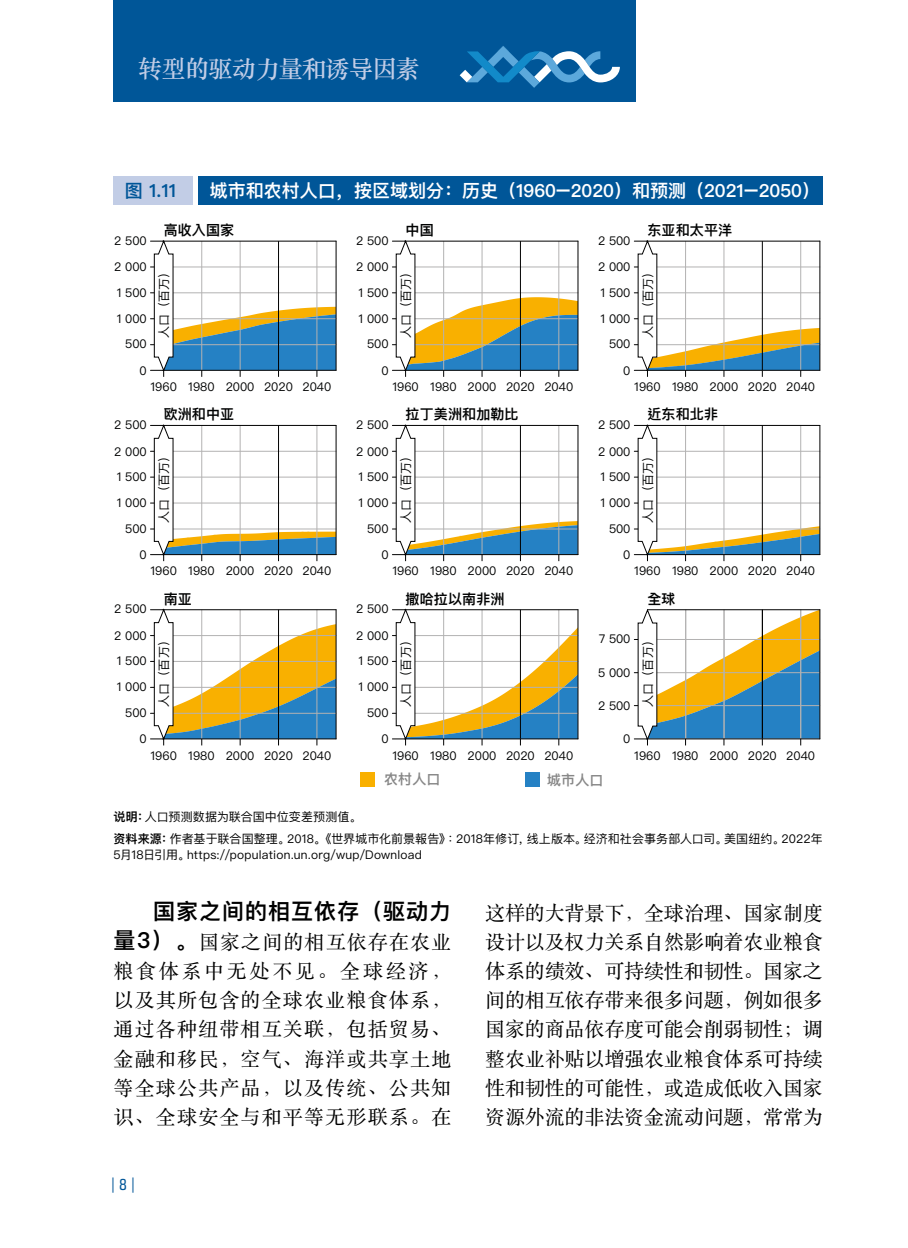
<style>
.page{position:relative;width:908px;height:1248px;background:#fff}
.page>*{position:absolute;margin:0;border:0;box-sizing:border-box;transform-origin:0 0}
.t1{font:24px "ST Songti SC Bold";letter-spacing:-.025em;color:#c2cde6}
.t2{font:600 22px "Ping Fang SC";letter-spacing:.045em;color:#000}
.t3{font:20px/29px "ST Songti SC Regular";letter-spacing:.025em;color:#000;text-align:justify}
.t4{font:600 18px "Ping Fang SC";color:#fff}
.t5{font:600 18px "Ping Fang SC";color:#005698}
.t6{font:condensed 16px "Exo 2";color:#005698}
.t7{font:600 14px "Ping Fang HK";letter-spacing:.01em;color:#010202}
.t8{font:600 14px "Ping Fang HK";letter-spacing:.01em;color:#878787}
.t9{font:12px "Ping Fang HK";color:#010202}
.t10{font:12px/21.6px "Ping Fang SC";letter-spacing:.01em;color:#000}
.s1{font-weight:600}
.s2{font-family:"Ping Fang SC";font-weight:600;font-size:22px}
</style>
<div class="page">
<div style="left:113px;top:0;width:523px;height:102px;background:#005698"></div>
<svg style="left:459px;top:46px;width:160px;height:42px"></svg>
<div style="left:199px;top:176px;width:623px;height:28px;background:#005698"></div>
<div style="left:113px;top:176px;width:80px;height:28px;background:#c2cde6"></div>
<div style="left:525px;top:772px;width:14px;height:14px;background:#2581c4"></div>
<div style="left:360px;top:772px;width:14px;height:14px;background:#f9b000"></div>
<hr style="left:577px;top:609px;width:1px;height:129px;background:#000">
<hr style="left:819px;top:241px;width:1px;height:129px;background:#000">
<hr style="left:577px;top:425px;width:1px;height:129px;background:#000">
<hr style="left:819px;top:425px;width:1px;height:129px;background:#000">
<hr style="left:819px;top:609px;width:1px;height:129px;background:#000">
<hr style="left:577px;top:241px;width:1px;height:129px;background:#000">
<svg style="left:150px;top:240px;width:186px;height:137px"></svg>
<svg style="left:392px;top:240px;width:185px;height:137px"></svg>
<svg style="left:634px;top:240px;width:185px;height:137px"></svg>
<svg style="left:150px;top:608px;width:186px;height:137px"></svg>
<svg style="left:392px;top:608px;width:185px;height:137px"></svg>
<svg style="left:150px;top:424px;width:186px;height:137px"></svg>
<svg style="left:392px;top:424px;width:185px;height:137px"></svg>
<svg style="left:634px;top:424px;width:185px;height:137px"></svg>
<svg style="left:634px;top:609px;width:185px;height:136px"></svg>
<h1 class="t1" style="left:138px;top:53px;width:283px">转型的驱动力量和诱导因素</h1>
<h3 class="t5" style="left:125px;top:179px;width:53px">图 1.11</h3>
<h3 class="t4" style="left:210px;top:179px;width:611px">城市和农村人口，按区域划分：历史（1960–2020）和预测（2021–2050）</h3>
<p class="t9" style="left:114px;top:233px;width:34px">2 500</p>
<p class="t7" style="left:164px;top:221px;width:72px">高收入国家</p>
<p class="t9" style="left:356px;top:233px;width:34px">2 500</p>
<p class="t7" style="left:405px;top:221px;width:30px">中国</p>
<p class="t9" style="left:598px;top:233px;width:34px">2 500</p>
<p class="t7" style="left:647px;top:221px;width:86px">东亚和太平洋</p>
<p class="t9" style="left:114px;top:259px;width:34px">2 000</p>
<p class="t9" style="left:356px;top:259px;width:34px">2 000</p>
<p class="t9" style="left:598px;top:259px;width:34px">2 000</p>
<p class="t9" style="left:117px;top:285px;width:31px">1 500</p>
<p class="t9" style="left:117px;top:311px;width:31px">1 000</p>
<p class="t9" style="left:125px;top:336px;width:23px">500</p>
<p class="t9" style="left:156px;top:338px;width:74px;rotate:-90deg">人口（百万）</p>
<p class="t9" style="left:398px;top:338px;width:74px;rotate:-90deg">人口（百万）</p>
<p class="t9" style="left:640px;top:338px;width:74px;rotate:-90deg">人口（百万）</p>
<p class="t9" style="left:358px;top:285px;width:31px">1 500</p>
<p class="t9" style="left:600px;top:285px;width:31px">1 500</p>
<p class="t9" style="left:358px;top:311px;width:31px">1 000</p>
<p class="t9" style="left:600px;top:311px;width:31px">1 000</p>
<p class="t9" style="left:367px;top:336px;width:23px">500</p>
<p class="t9" style="left:608px;top:336px;width:23px">500</p>
<p class="t9" style="left:139px;top:363px;width:9px">0</p>
<p class="t9" style="left:381px;top:363px;width:9px">0</p>
<p class="t9" style="left:623px;top:363px;width:9px">0</p>
<p class="t9" style="left:150px;top:379px;width:182px">1960 1980 2000 2020 2040</p>
<p class="t9" style="left:392px;top:379px;width:182px">1960 1980 2000 2020 2040</p>
<p class="t9" style="left:634px;top:379px;width:182px">1960 1980 2000 2020 2040</p>
<p class="t9" style="left:114px;top:417px;width:34px">2 500</p>
<p class="t7" style="left:164px;top:405px;width:72px">欧洲和中亚</p>
<p class="t9" style="left:356px;top:417px;width:34px">2 500</p>
<p class="t7" style="left:405px;top:405px;width:114px">拉丁美洲和加勒比</p>
<p class="t9" style="left:598px;top:417px;width:34px">2 500</p>
<p class="t7" style="left:647px;top:405px;width:72px">近东和北非</p>
<p class="t9" style="left:114px;top:444px;width:34px">2 000</p>
<p class="t9" style="left:356px;top:444px;width:34px">2 000</p>
<p class="t9" style="left:598px;top:444px;width:34px">2 000</p>
<p class="t9" style="left:117px;top:469px;width:31px">1 500</p>
<p class="t9" style="left:117px;top:495px;width:31px">1 000</p>
<p class="t9" style="left:125px;top:521px;width:23px">500</p>
<p class="t9" style="left:156px;top:522px;width:74px;rotate:-90deg">人口（百万）</p>
<p class="t9" style="left:398px;top:522px;width:74px;rotate:-90deg">人口（百万）</p>
<p class="t9" style="left:640px;top:522px;width:74px;rotate:-90deg">人口（百万）</p>
<p class="t9" style="left:358px;top:469px;width:31px">1 500</p>
<p class="t9" style="left:600px;top:469px;width:31px">1 500</p>
<p class="t9" style="left:358px;top:495px;width:31px">1 000</p>
<p class="t9" style="left:600px;top:495px;width:31px">1 000</p>
<p class="t9" style="left:367px;top:521px;width:23px">500</p>
<p class="t9" style="left:608px;top:521px;width:23px">500</p>
<p class="t9" style="left:139px;top:547px;width:9px">0</p>
<p class="t9" style="left:381px;top:547px;width:9px">0</p>
<p class="t9" style="left:623px;top:547px;width:9px">0</p>
<p class="t9" style="left:150px;top:563px;width:182px">1960 1980 2000 2020 2040</p>
<p class="t9" style="left:392px;top:563px;width:182px">1960 1980 2000 2020 2040</p>
<p class="t9" style="left:114px;top:601px;width:34px">2 500</p>
<p class="t7" style="left:164px;top:590px;width:30px">南亚</p>
<p class="t9" style="left:356px;top:601px;width:34px">2 500</p>
<p class="t7" style="left:405px;top:590px;width:100px">撒哈拉以南非洲</p>
<p class="t9" style="left:114px;top:628px;width:34px">2 000</p>
<p class="t9" style="left:356px;top:628px;width:34px">2 000</p>
<p class="t9" style="left:117px;top:653px;width:31px">1 500</p>
<p class="t9" style="left:117px;top:679px;width:31px">1 000</p>
<p class="t9" style="left:125px;top:705px;width:23px">500</p>
<p class="t9" style="left:156px;top:707px;width:74px;rotate:-90deg">人口（百万）</p>
<p class="t9" style="left:398px;top:707px;width:74px;rotate:-90deg">人口（百万）</p>
<p class="t9" style="left:358px;top:653px;width:31px">1 500</p>
<p class="t9" style="left:358px;top:679px;width:31px">1 000</p>
<p class="t9" style="left:367px;top:705px;width:23px">500</p>
<p class="t9" style="left:139px;top:731px;width:9px">0</p>
<p class="t9" style="left:381px;top:731px;width:9px">0</p>
<p class="t9" style="left:634px;top:563px;width:182px">1960 1980 2000 2020 2040</p>
<p class="t9" style="left:598px;top:631px;width:33px">7 500</p>
<p class="t9" style="left:598px;top:665px;width:34px">5 000</p>
<p class="t9" style="left:598px;top:698px;width:34px">2 500</p>
<p class="t9" style="left:623px;top:731px;width:9px">0</p>
<p class="t7" style="left:647px;top:590px;width:30px">全球</p>
<p class="t9" style="left:640px;top:707px;width:74px;rotate:-90deg">人口（百万）</p>
<p class="t9" style="left:150px;top:748px;width:182px">1960 1980 2000 2020 2040</p>
<p class="t9" style="left:634px;top:748px;width:182px">1960 1980 2000 2020 2040</p>
<p class="t9" style="left:392px;top:748px;width:182px">1960 1980 2000 2020 2040</p>
<p class="t8" style="left:384px;top:770px;width:58px">农村人口</p>
<p class="t8" style="left:547px;top:770px;width:58px">城市人口</p>
<p class="t10" style="left:113px;top:805px;width:710px"><span class="s1">说明：</span>人口预测数据为联合国中位变差预测值。<br><span class="s1">资料来源：</span>作者基于联合国整理。2018。《世界城市化前景報告》：2018年修订，线上版本。经济和社会事务部人口司。美国纽约。2022年</p>
<p class="t10" style="left:113px;top:843px;width:310px">5月18日引用。https://population.un.org/wup/Download</p>
<h2 class="t2" style="left:153px;top:897px;width:299px">国家之间的相互依存（驱动力</h2>
<h3 class="t3" style="left:113px;top:926px;width:339px"><span class="s2">量3）。</span>国家之间的相互依存在农业粮食体系中无处不见。全球经济，以及其所包含的全球农业粮食体系，通过各种纽带相互关联，包括贸易、金融和移民，空气、海洋或共享土地等全球公共产品，以及传统、公共知识、全球安全与和平等无形联系。在</h3>
<h3 class="t6" style="left:111px;top:1174px;width:25px">|8|</h3>
<h3 class="t3" style="left:485px;top:897px;width:339px">这样的大背景下，全球治理、国家制度设计以及权力关系自然影响着农业粮食体系的绩效、可持续性和韧性。国家之间的相互依存带来很多问题，例如很多国家的商品依存度可能会削弱韧性；调整农业补贴以增强农业粮食体系可持续性和韧性的可能性，或造成低收入国家资源外流的非法资金流动问题，常常为</h3>
</div>
